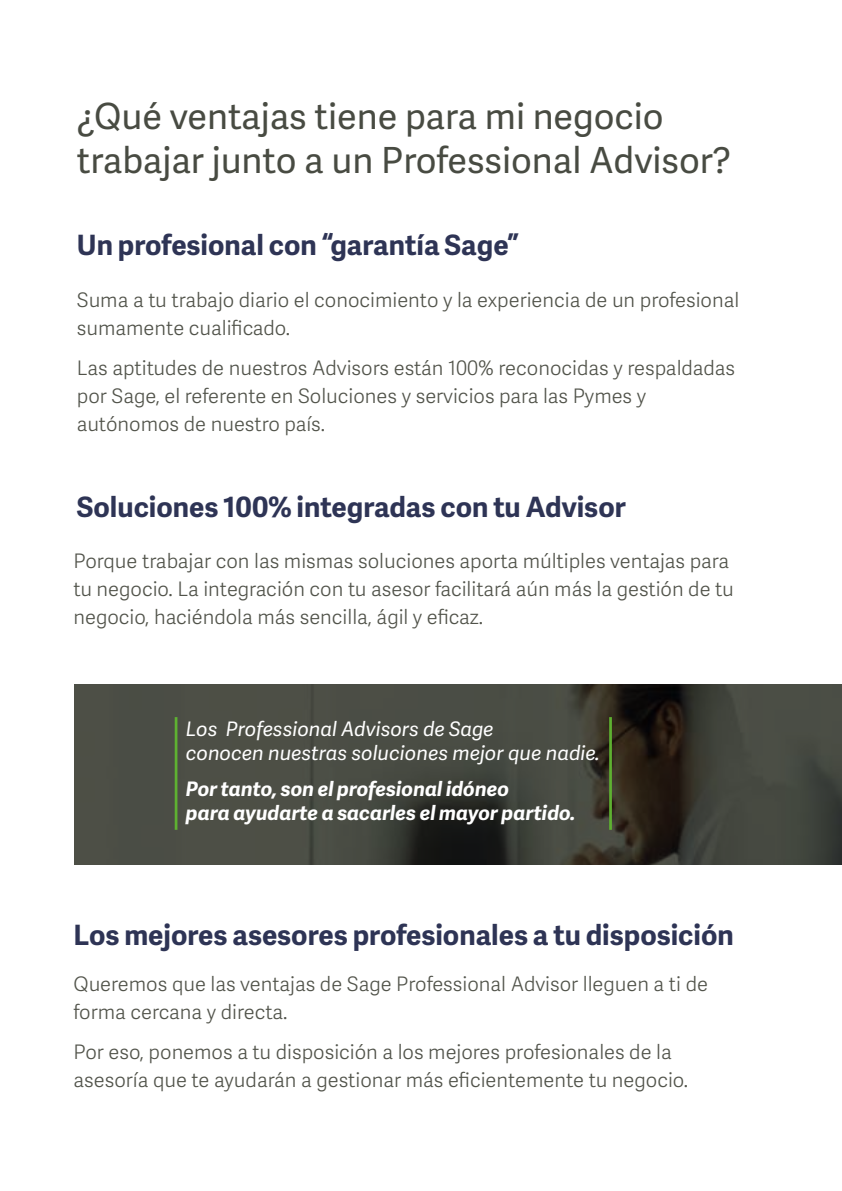
<style>
.page{position:relative;width:842px;height:1191px;background:#fff}
.page>*{position:absolute;margin:0;border:0;box-sizing:border-box;transform-origin:0 0}
.t1{font:36px/43.2px "Adelle Sans SAGE";color:#484b42}
.t2{font:700 28px "Adelle Sans SAGE";color:#2e3455}
.t3{font:20px/28px "Adelle Sans SAGE Lt";color:#51534a}
.t4{font:italic 20px/24px "Adelle Sans SAGE";color:#fff}
.t5{font:italic 700 20px/24px "Adelle Sans SAGE";color:#fff}
</style>
<div class="page">
<svg style="left:74px;top:684px;width:768px;height:180px;background:#41433b"></svg>
<hr style="left:175px;top:717px;width:2px;height:113px;background:#5eb131">
<hr style="left:609px;top:717px;width:3px;height:113px;background:#5eb131">
<h1 class="t1" style="left:77px;top:94px;width:656px">¿Qué ventajas tiene para mi negocio trabajar junto a un Professional Advisor?</h1>
<h2 class="t2" style="left:77px;top:224px;width:443px">Un profesional con “garantía Sage”</h2>
<p class="t3" style="left:77px;top:285px;width:664px">Suma a tu trabajo diario el conocimiento y la experiencia de un profesional sumamente cualificado.</p>
<p class="t3" style="left:77px;top:353px;width:660px">Las aptitudes de nuestros Advisors están 100% reconocidas y respaldadas por Sage, el referente en Soluciones y servicios para las Pymes y autónomos de nuestro país.</p>
<h2 class="t2" style="left:77px;top:486px;width:550px">Soluciones 100% integradas con tu Advisor</h2>
<p class="t3" style="left:73px;top:546px;width:662px">Porque trabajar con las mismas soluciones aporta múltiples ventajas para tu negocio. La integración con tu asesor facilitará aún más la gestión de tu negocio, haciéndola más sencilla, ágil y eficaz.</p>
<p class="t4" style="left:186px;top:716px;width:415px">Los Professional Advisors de Sage<br>conocen nuestras soluciones mejor que nadie.</p>
<p class="t5" style="left:186px;top:776px;width:391px">Por tanto, son el profesional idóneo<br>para ayudarte a sacarles el mayor partido.</p>
<h2 class="t2" style="left:73px;top:914px;width:662px">Los mejores asesores profesionales a tu disposición</h2>
<p class="t3" style="left:73px;top:969px;width:636px">Queremos que las ventajas de Sage Professional Advisor lleguen a ti de forma cercana y directa.</p>
<p class="t3" style="left:73px;top:1037px;width:616px">Por eso, ponemos a tu disposición a los mejores profesionales de la asesoría que te ayudarán a gestionar más eficientemente tu negocio.</p>
</div>
